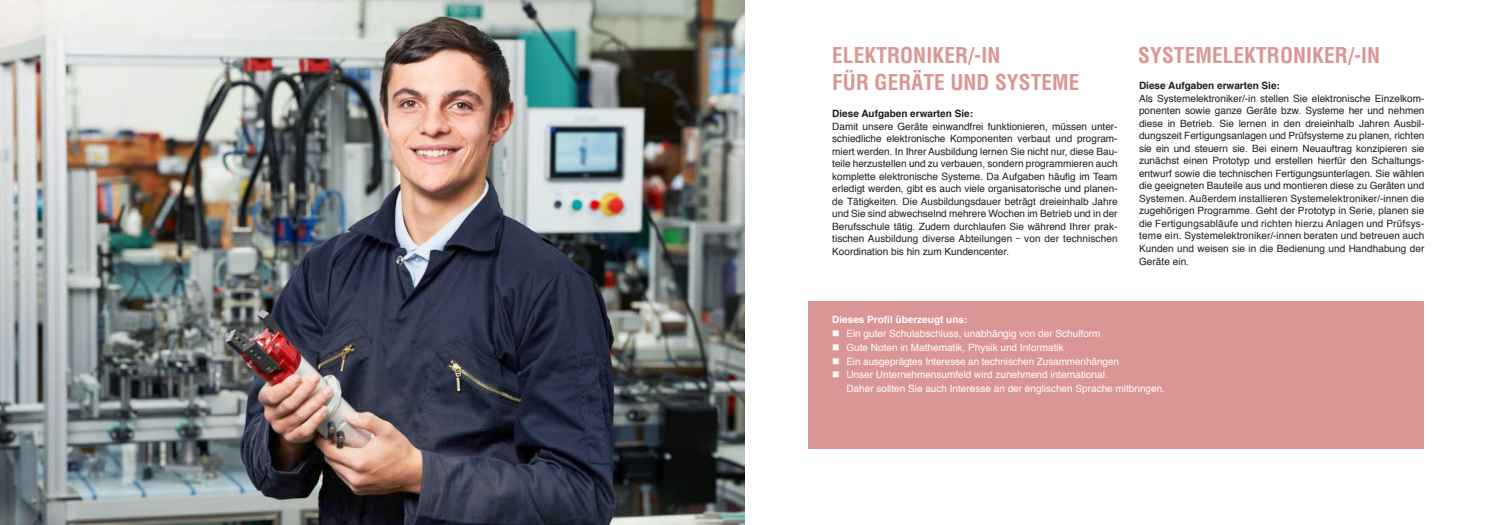
<style>
.page{position:relative;width:1489px;height:525px;background:#fff}
.page>*{position:absolute;margin:0;border:0;box-sizing:border-box;transform-origin:0 0}
.t1{font:700 condensed 21.25px/27px "Helvetica";letter-spacing:.005em;color:#d99694}
.t2{font:10px/12.5px "Helvetica";letter-spacing:.005em;color:#1d1d1b;text-align:justify}
.t3{font:10px/13.8px "Helvetica";color:#fff}
.t4{font:700 10px "Helvetica";color:#1d1d1b}
.t5{font:700 10px "Helvetica";color:#fff}
.s1{font-family:"Dax OT"}
</style>
<div class="page">
<div style="left:808px;top:301px;width:615px;height:147px;background:#d99694"></div>
<img style="left:0;top:0;width:744px;height:524px">
<h1 class="t1" style="left:832px;top:42px;width:249px">ELEKTRONIKER/-IN<br>FÜR GERÄTE UND SYSTEME</h1>
<h1 class="t1" style="left:1138px;top:42px;width:243px">SYSTEMELEKTRONIKER/-IN</h1>
<p class="t4" style="left:1138px;top:78px;width:142px">Diese Aufgaben erwarten Sie:</p>
<p class="t2" style="left:1138px;top:92px;width:287px">Als Systemelektroniker/-in stellen Sie elektronische Einzelkom&shy;ponenten sowie ganze Geräte bzw. Systeme her und nehmen diese in Betrieb. Sie lernen in den dreieinhalb Jahren Ausbil&shy;dungszeit Fertigungsanlagen und Prüfsysteme zu planen, richten sie ein und steuern sie. Bei einem Neuauftrag konzipieren sie zunächst einen Prototyp und erstellen hierfür den Schaltungs&shy;entwurf sowie die technischen Fertigungsunterlagen. Sie wählen die geeigneten Bauteile aus und montieren diese zu Geräten und Systemen. Außerdem installieren Systemelektroniker/-innen die zugehörigen Programme. Geht der Prototyp in Serie, planen sie die Fertigungsabläufe und richten hierzu Anlagen und Prüfsys&shy;teme ein. Systemelektroniker/-innen beraten und betreuen auch Kunden und weisen sie in die Bedienung und Handhabung der Geräte ein.</p>
<p class="t4" style="left:832px;top:105px;width:142px">Diese Aufgaben erwarten Sie:</p>
<p class="t2" style="left:832px;top:120px;width:287px">Damit unsere Geräte einwandfrei funktionieren, müssen unter&shy;schiedliche elektronische Komponenten verbaut und program&shy;miert werden. In Ihrer Ausbildung lernen Sie nicht nur, diese Bau&shy;teile herzustellen und zu verbauen, sondern programmieren auch komplette elektronische Systeme. Da Aufgaben häufig im Team erledigt werden, gibt es auch viele organisatorische und planen&shy;de Tätigkeiten. Die Ausbildungsdauer beträgt dreieinhalb Jahre und Sie sind abwechselnd mehrere Wochen im Betrieb und in der Berufsschule tätig. Zudem durchlaufen Sie während Ihrer prak&shy;tischen Ausbildung diverse Abteilungen <span class="s1">–</span> von der technischen Koordination bis hin zum Kundencenter.</p>
<p class="t5" style="left:832px;top:311px;width:137px">Dieses Profil überzeugt uns:</p>
<p class="t3" style="left:832px;top:327px;width:270px">■ Ein guter Schulabschluss, unabhängig von der Schulform</p>
<p class="t3" style="left:832px;top:340px;width:233px">■ Gute Noten in Mathematik, Physik und Informatik</p>
<p class="t3" style="left:832px;top:354px;width:288px">■ Ein ausgeprägtes Interesse an technischen Zusammenhängen</p>
<p class="t3" style="left:846px;top:368px;width:320px;text-indent:-14px">■ Unser Unternehmensumfeld wird zunehmend international.<br>Daher sollten Sie auch Interesse an der englischen Sprache mitbringen.</p>
</div>
